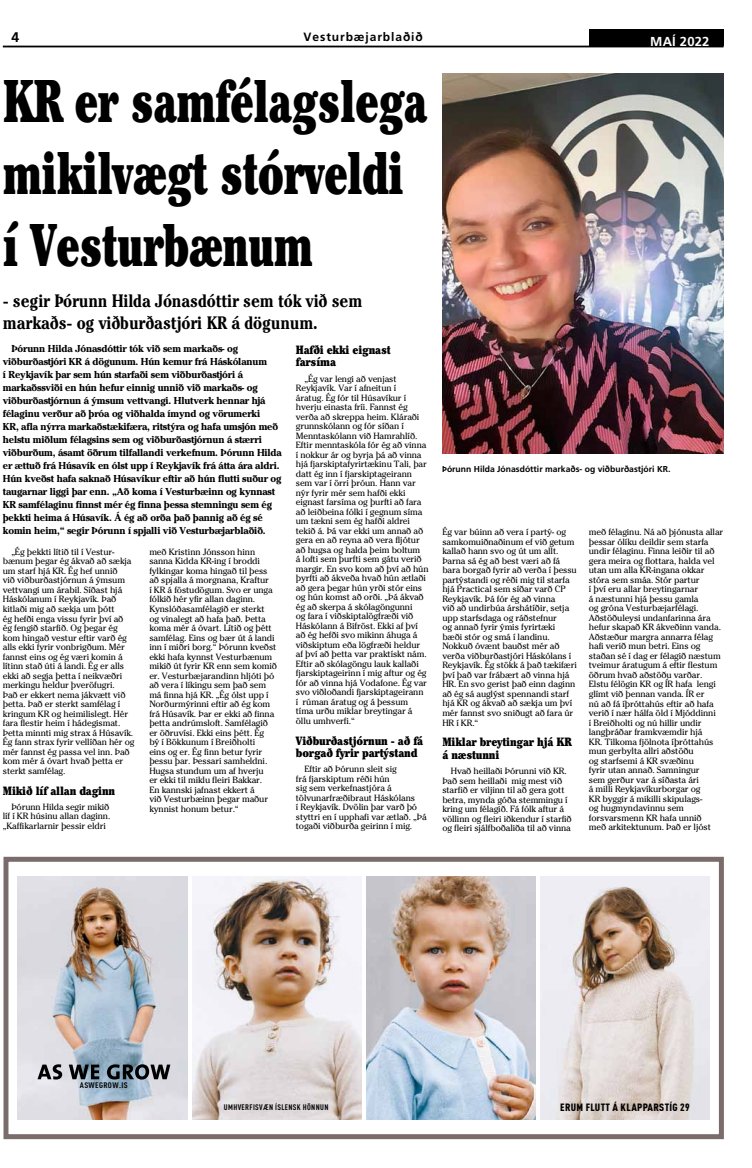
<style>
.page{position:relative;width:752px;height:1168px;background:#fff}
.page>*{position:absolute;margin:0;border:0;box-sizing:border-box;transform-origin:0 0}
.t1{font:900 condensed 60px/72px "Cheltenham";letter-spacing:-.015em;color:#000;scale:.79 1}
.t2{font:700 condensed 18px/21.6px "Cheltenham";letter-spacing:-.01em;color:#000}
.t3{font:700 14px "Frutiger";color:#000}
.t4{font:700 13px "Frutiger";letter-spacing:.015em;color:#fff}
.t5{font:900 condensed 12px/12.5px "Cheltenham";letter-spacing:-.015em;color:#000}
.t6{font:700 12px "Frutiger";letter-spacing:.075em;color:#000}
.t7{font:900 10.5px "DIN Cond";letter-spacing:.03em;color:#000}
.t8{font:700 10px/13px "Cheltenham";letter-spacing:-.015em;color:#000}
.t9{font:9px/9.5px "Cheltenham";letter-spacing:-.015em;color:#000}
.t10{font:700 8.6px "Frutiger";color:#000}
.t11{font:700 8px "DIN Cond";letter-spacing:.04em;color:#000}
.t12{font:700 8px "DIN Cond";letter-spacing:.04em;color:#000;scale:1.1 1}
</style>
<div class="page">
<hr style="left:3px;top:46px;width:720px;height:1px;background:#000">
<div style="left:588px;top:30px;width:135px;height:16px;background:#000"></div>
<img style="left:442px;top:74px;width:281px;height:380px">
<div style="left:3px;top:857px;width:720px;height:282px;border:5px solid #796c6b"></div>
<img style="left:366px;top:876px;width:169px;height:243px">
<img style="left:192px;top:876px;width:169px;height:243px">
<img style="left:540px;top:876px;width:169px;height:243px">
<img style="left:18px;top:876px;width:169px;height:243px">
<svg style="left:37px;top:1064px;width:133px;height:15px;background:#5f666d"></svg>
<h3 class="t3" style="left:11px;top:29px;width:9px">4</h3>
<h3 class="t6" style="left:303px;top:30px;width:121px">Vesturbæjarblaðið</h3>
<h3 class="t4" style="left:649px;top:33px;width:61px">MAÍ 2022</h3>
<h1 class="t1" style="left:3px;top:64px;width:539px">KR er samfélagslega mikilvægt stórveldi í Vesturbænum</h1>
<h2 class="t2" style="left:3px;top:290px;width:361px">- segir Þórunn Hilda Jónasdóttir sem tók við sem markaðs- og viðburðastjóri KR á dögunum.</h2>
<p class="t8" style="left:3px;top:342px;width:280px;text-indent:9px">Þórunn Hilda Jónasdóttir tók við sem markaðs- og viðburðastjóri KR á dögunum. Hún kemur frá Háskólanum<br>í Reykjavík þar sem hún starfaði sem viðburðastjóri á markaðssviði en hún hefur einnig unnið við markaðs- og viðburðastjórnun á ýmsum vettvangi. Hlutverk hennar hjá félaginu verður að þróa og viðhalda ímynd og vörumerki<br>KR, afla nýrra markaðstækifæra, ritstýra og hafa umsjón með helstu miðlum félagsins sem og viðburðastjórnun á stærri viðburðum, ásamt öðrum tilfallandi verkefnum. Þórunn Hilda er ættuð frá Húsavík en ólst upp í Reykjavík frá átta ára aldri.<br>Hún kveðst hafa saknað Húsavíkur eftir að hún flutti suður og taugarnar liggi þar enn. „Að koma í Vesturbæinn og kynnast KR samfélaginu finnst mér ég finna þessa stemningu sem ég þekkti heima á Húsavík. Á ég að orða það þannig að ég sé komin heim,“ segir Þórunn í spjalli við Vesturbæjarblaðið.</p>
<p class="t9" style="left:3px;top:547px;width:133px;text-indent:9px">„Ég þekkti lítið til í Vestur&shy;bænum þegar ég ákvað að sækja um starf hjá KR. Ég hef unnið<br>við viðburðastjórnun á ýmsum vettvangi um árabil. Síðast hjá<br>Háskólanum í Reykjavík. Það kitlaði mig að sækja um þótt<br>ég hefði enga vissu fyrir því að ég fengið starfið. Og þegar ég kom hingað vestur eftir varð ég alls ekki fyrir vonbrigðum. Mér fannst eins og ég væri komin á lítinn stað úti á landi. Ég er alls ekki að segja þetta í neikvæðri merkingu heldur þveröfugri.<br>Það er ekkert nema jákvætt við þetta. Það er sterkt samfélag í kringum KR og heimilislegt. Hér fara flestir heim í hádegismat.<br>Þetta minnti mig strax á Húsavík.<br>Ég fann strax fyrir vellíðan hér og mér fannst ég passa vel inn. Það kom mér á óvart hvað þetta er sterkt samfélag.</p>
<h3 class="t5" style="left:3px;top:784px;width:114px">Mikið líf allan daginn</h3>
<p class="t9" style="left:3px;top:802px;width:109px;text-align:justify;text-indent:9px">Þórunn Hilda segir mikið líf í KR húsinu allan daginn. „Kaffikarlarnir þessir eldri</p>
<p class="t9" style="left:149px;top:547px;width:129px">með Kristinn Jónsson hinn sanna Kidda KR-ing í broddi fylkingar koma hingað til þess að spjalla á morgnana, Kraftur<br>í KR á föstudögum. Svo er unga fólkið hér yfir allan daginn.<br>Kynslóðasamfélagið er sterkt<br>og vinalegt að hafa það. Þetta koma mér á óvart. Lítið og þétt samfélag. Eins og bær út á landi inn í miðri borg.“ Þórunn kveðst ekki hafa kynnst Vesturbænum mikið út fyrir KR enn sem komið er. Vesturbæjarandinn hljóti þó að vera í líkingu sem það sem má finna hjá KR. „Ég ólst upp í<br>Norðurmýrinni eftir að ég kom frá Húsavík. Þar er ekki að finna þetta andrúmsloft. Samfélagið er öðruvísi. Ekki eins þétt. Ég<br>bý í Bökkunum í Breiðholti<br>eins og er. Ég finn betur fyrir þessu þar. Þessari samheldni.<br>Hugsa stundum um af hverju<br>er ekki til miklu fleiri Bakkar.<br>En kannski jafnast ekkert á<br>við Vesturbæinn þegar maður kynnist honum betur.“</p>
<h3 class="t5" style="left:296px;top:343px;width:96px">Hafði ekki eignast farsíma</h3>
<p class="t9" style="left:296px;top:374px;width:134px;text-indent:9px">„Ég var lengi að venjast<br>Reykjavík. Var í afneitun í<br>áratug. Ég fór til Húsavíkur í hverju einasta fríi. Fannst ég verða að skreppa heim. Kláraði grunnskólann og fór síðan í<br>Menntaskólann við Hamrahlíð.<br>Eftir menntaskóla fór ég að vinna í nokkur ár og byrja þá að vinna hjá fjarskiptafyrirtækinu Tali, þar datt ég inn í fjarskiptageirann sem var í örri þróun. Hann var nýr fyrir mér sem hafði ekki eignast farsíma og þurfti að fara að leiðbeina fólki í gegnum síma um tækni sem ég hafði aldrei tekið á. Þá var ekki um annað að gera en að reyna að vera fljótur að hugsa og halda þeim boltum<br>á lofti sem þurfti sem gátu verið margir. En svo kom að því að hún þyrfti að ákveða hvað hún ætlaði að gera þegar hún yrði stór eins og hún komst að orði. „Þá ákvað ég að skerpa á skólagöngunni<br>og fara í viðskiptalögfræði við<br>Háskólann á Bifröst. Ekki af því að ég hefði svo mikinn áhuga á viðskiptum eða lögfræði heldur af því að þetta var praktískt nám.<br>Eftir að skólagöngu lauk kallaði fjarskiptageirinn í mig aftur og ég fór að vinna hjá Vodafone. Ég var svo viðloðandi fjarskiptageirann<br>í rúman áratug og á þessum<br>tíma urðu miklar breytingar á öllu umhverfi.“</p>
<h3 class="t5" style="left:296px;top:734px;width:129px">Viðburðastjórnun - að fá borgað fyrir partýstand</h3>
<p class="t9" style="left:296px;top:764px;width:132px;text-indent:9px">Eftir að Þórunn sleit sig<br>frá fjarskiptum réði hún<br>sig sem verkefnastjóra á tölvunarfræðibraut Háskólans<br>í Reykjavík. Dvölin þar varð þó styttri en í upphafi var ætlað. „Þá togaði viðburða geirinn í mig.</p>
<p class="t10" style="left:442px;top:464px;width:229px">Þórunn Hilda Jónasdóttir markaðs- og viðburðastjóri KR.</p>
<p class="t9" style="left:442px;top:527px;width:136px">Ég var búinn að vera í partý- og samkomuiðnaðinum ef við getum kallað hann svo og út um allt.<br>Þarna sá ég að best væri að fá bara borgað fyrir að verða í þessu partýstandi og réði mig til starfa hjá Practical sem síðar varð CP<br>Reykjavík. Þá fór ég að vinna<br>við að undirbúa árshátíðir, setja upp starfsdaga og ráðstefnur<br>og annað fyrir ýmis fyrirtæki bæði stór og smá í landinu.<br>Nokkuð óvænt bauðst mér að verða viðburðastjóri Háskólans í<br>Reykjavík. Ég stökk á það tækifæri því það var frábært að vinna hjá<br>HR. En svo gerist það einn daginn að ég sá auglýst spennandi starf hjá KR og ákvað að sækja um því mér fannst svo sniðugt að fara úr<br>HR í KR.“</p>
<h3 class="t5" style="left:442px;top:736px;width:131px">Miklar breytingar hjá KR á næstunni</h3>
<p class="t9" style="left:442px;top:766px;width:131px;text-indent:9px">Hvað heillaði Þórunni við KR.<br>Það sem heillaði mig mest við starfið er viljinn til að gera gott betra, mynda góða stemmingu í kring um félagið. Fá fólk aftur á völlinn og fleiri iðkendur í starfið og fleiri sjálfboðaliða til að vinna</p>
<p class="t9" style="left:588px;top:527px;width:136px">með félaginu. Ná að þjónusta allar þessar ólíku deildir sem starfa undir félaginu. Finna leiðir til að gera meira og flottara, halda vel utan um alla KR-ingana okkar stóra sem smáa. Stór partur<br>í því eru allar breytingarnar<br>á næstunni hjá þessu gamla<br>og gróna Vesturbæjarfélagi.<br>Aðstöðuleysi undanfarinna ára hefur skapað KR ákveðinn vanda.<br>Aðstæður margra annarra félag hafi verið mun betri. Eins og staðan sé í dag er félagið næstum tveimur áratugum á eftir flestum öðrum hvað aðstöðu varðar.<br>Elstu félögin KR og ÍR hafa lengi glímt við þennan vanda. ÍR er<br>nú að fá íþróttahús eftir að hafa verið í nær hálfa öld í Mjóddinni<br>í Breiðholti og nú hillir undir langþráðar framkvæmdir hjá<br>KR. Tilkoma fjölnota íþróttahús mun gerbylta allri aðstöðu<br>og starfsemi á KR svæðinu<br>fyrir utan annað. Samningur<br>sem gerður var á síðasta ári<br>á milli Reykjavíkurborgar og<br>KR byggir á mikilli skipulags-<br>og hugmyndavinnu sem forsvarsmenn KR hafa unnið<br>með arkitektunum. Það er ljóst</p>
<p class="t12" style="left:80px;top:1080px;width:45px">ASWEGROW.IS</p>
<p class="t11" style="left:224px;top:1102px;width:106px">UMHVERFISVÆN ÍSLENSK HÖNNUN</p>
<p class="t7" style="left:560px;top:1100px;width:131px">ERUM FLUTT Á KLAPPARSTÍG 29</p>
</div>
